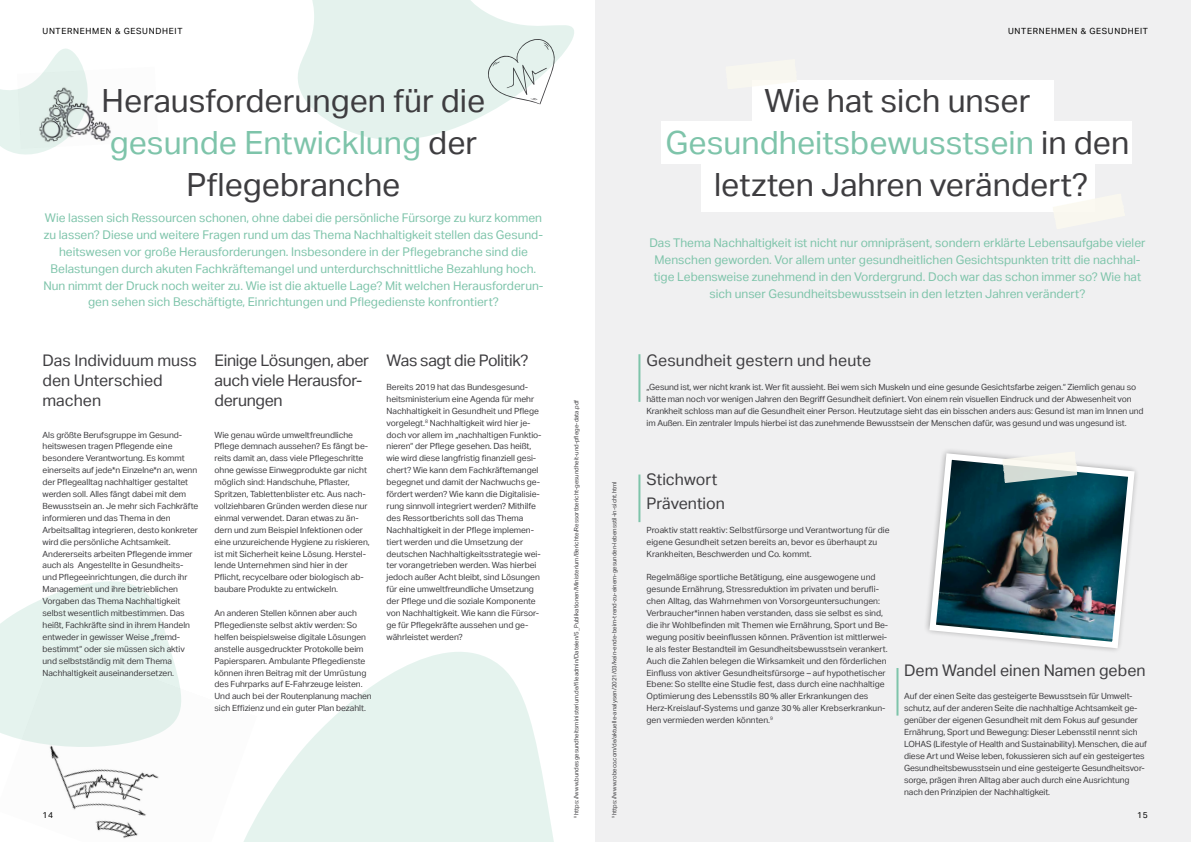
<style>
.page{position:relative;width:1191px;height:842px;background:#fff}
.page>*{position:absolute;margin:0;border:0;box-sizing:border-box;transform-origin:0 0}
.t1{font:32px/42px "Aktiv Grotesk";color:#3e3d40;text-align:center}
.t2{font:16px/20px "Aktiv Grotesk";color:#3e3d40}
.t3{font:16px/20px "Aktiv Grotesk";letter-spacing:-.02em;color:#3e3d40}
.t4{font:12px/16.8px "Aktiv Grotesk";color:#7ec4aa;text-align:center}
.t5{font:8.5px/11.9px "Aktiv Grotesk";letter-spacing:-.005em;color:#3e3d40}
.t6{font:8.5px "Aktiv Grotesk";letter-spacing:.08em;color:#000}
.t7{font:6px "Aktiv Grotesk";color:#3e3d40}
.s1{color:#7ec4aa}
</style>
<div class="page">
<div style="left:595px;top:0;width:596px;height:842px;background:#f0f0f1"></div>
<div style="left:752px;top:80px;width:302px;height:53px;background:#fff"></div>
<div style="left:660px;top:121px;width:471px;height:43px;background:#fff"></div>
<div style="left:701px;top:159px;width:393px;height:52px;background:#fff"></div>
<svg style="left:0;top:48px;width:83px;height:107px"></svg>
<svg style="left:257px;top:652px;width:297px;height:190px;fill:#e5f3ee"></svg>
<svg style="left:0;top:581px;width:168px;height:62px"></svg>
<img style="left:0;top:643px;width:257px;height:199px">
<img style="left:17px;top:67px;width:94px;height:82px">
<hr style="left:638px;top:354px;width:2px;height:48px;background:#7ec4aa">
<hr style="left:638px;top:474px;width:2px;height:48px;background:#7ec4aa">
<hr style="left:896px;top:668px;width:2px;height:48px;background:#7ec4aa">
<svg style="left:298px;top:0;width:276px;height:140px"></svg>
<svg style="left:752px;top:80px;width:45px;height:6px"></svg>
<svg style="left:1052px;top:193px;width:43px;height:19px"></svg>
<img style="left:926px;top:450px;width:211px;height:201px">
<svg style="left:1002px;top:451px;width:75px;height:32px"></svg>
<p class="t6" style="left:43px;top:26px;width:141px">UNTERNEHMEN &amp; GESUNDHEIT</p>
<p class="t6" style="left:1008px;top:26px;width:141px">UNTERNEHMEN &amp; GESUNDHEIT</p>
<h1 class="t1" style="left:102px;top:80px;width:385px">Herausforderungen für die <span class="s1">gesunde Entwicklung</span> der<br>Pflegebranche</h1>
<h1 class="t1" style="left:665px;top:79px;width:465px">Wie hat sich unser<br><span class="s1">Gesundheitsbewusstsein</span> in den letzten Jahren verändert?</h1>
<p class="t4" style="left:43px;top:210px;width:502px">Wie lassen sich Ressourcen schonen, ohne dabei die persönliche Fürsorge zu kurz kommen zu lassen? Diese und weitere Fragen rund um das Thema Nachhaltigkeit stellen das Gesund&shy;heitswesen vor große Herausforderungen. Insbesondere in der Pflegebranche sind die Belastungen durch akuten Fachkräftemangel und unterdurchschnittliche Bezahlung hoch.<br>Nun nimmt der Druck noch weiter zu. Wie ist die aktuelle Lage? Mit welchen Herausforderun&shy;gen sehen sich Beschäftigte, Einrichtungen und Pflegedienste konfrontiert?</p>
<p class="t4" style="left:649px;top:234px;width:497px">Das Thema Nachhaltigkeit ist nicht nur omnipräsent, sondern erklärte Lebensaufgabe vieler Menschen geworden. Vor allem unter gesundheitlichen Gesichtspunkten tritt die nachhal&shy;tige Lebensweise zunehmend in den Vordergrund. Doch war das schon immer so? Wie hat sich unser Gesundheitsbewusstsein in den letzten Jahren verändert?</p>
<h2 class="t2" style="left:646px;top:350px;width:226px">Gesundheit gestern und heute</h2>
<p class="t5" style="left:646px;top:381px;width:498px">„Gesund ist, wer nicht krank ist. Wer fit aussieht. Bei wem sich Muskeln und eine gesunde Gesichtsfarbe zeigen.“ Ziemlich genau so hätte man noch vor wenigen Jahren den Begriff Gesundheit definiert. Von einem rein visuellen Eindruck und der Abwesenheit von Krankheit schloss man auf die Gesundheit einer Person. Heutzutage sieht das ein bisschen anders aus: Gesund ist man im Innen und im Außen. Ein zentraler Impuls hierbei ist das zunehmende Bewusstsein der Menschen dafür, was gesund und was ungesund ist.</p>
<h2 class="t3" style="left:386px;top:350px;width:143px">Was sagt die Politik?</h2>
<p class="t5" style="left:386px;top:381px;width:156px">Bereits 2019 hat das Bundesgesund&shy;heitsministerium eine Agenda für mehr Nachhaltigkeit in Gesundheit und Pflege vorgelegt.<sup>8</sup> Nachhaltigkeit wird hier je&shy;doch vor allem im „nachhaltigen Funktio&shy;nieren“ der Pflege gesehen. Das heißt, wie wird diese langfristig finanziell gesi&shy;chert? Wie kann dem Fachkräftemangel begegnet und damit der Nachwuchs ge&shy;fördert werden? Wie kann die Digitalisie&shy;rung sinnvoll integriert werden? Mithilfe des Ressortberichts soll das Thema Nachhaltigkeit in der Pflege implemen&shy;tiert werden und die Umsetzung der deutschen Nachhaltigkeitsstrategie wei&shy;ter vorangetrieben werden. Was hierbei jedoch außer Acht bleibt, sind Lösungen für eine umweltfreundliche Umsetzung der Pflege und die soziale Komponente von Nachhaltigkeit. Wie kann die Fürsor&shy;ge für Pflegekräfte aussehen und ge&shy;währleistet werden?</p>
<h2 class="t2" style="left:43px;top:350px;width:156px">Das Individuum muss den Unterschied machen</h2>
<p class="t5" style="left:43px;top:428px;width:157px">Als größte Berufsgruppe im Gesund&shy;heitswesen tragen Pflegende eine besondere Verantwortung. Es kommt einerseits auf jede*n Einzelne*n an, wenn der Pflegealltag nachhaltiger gestaltet werden soll. Alles fängt dabei mit dem Bewusstsein an. Je mehr sich Fachkräfte informieren und das Thema in den Arbeitsalltag integrieren, desto konkreter wird die persönliche Achtsamkeit.<br>Andererseits arbeiten Pflegende immer auch als Angestellte in Gesundheits&shy;und Pflegeeinrichtungen, die durch ihr Management und ihre betrieblichen Vorgaben das Thema Nachhaltigkeit selbst wesentlich mitbestimmen. Das heißt, Fachkräfte sind in ihrem Handeln entweder in gewisser Weise „fremd&shy;bestimmt“ oder sie müssen sich aktiv und selbstständig mit dem Thema Nachhaltigkeit auseinandersetzen.</p>
<h2 class="t3" style="left:214px;top:350px;width:156px">Einige Lösungen, aber auch viele Herausfor&shy;derungen</h2>
<p class="t5" style="left:214px;top:428px;width:157px">Wie genau würde umweltfreundliche Pflege demnach aussehen? Es fängt be&shy;reits damit an, dass viele Pflegeschritte ohne gewisse Einwegprodukte gar nicht möglich sind: Handschuhe, Pflaster, Spritzen, Tablettenblister etc. Aus nach&shy;vollziehbaren Gründen werden diese nur einmal verwendet. Daran etwas zu än&shy;dern und zum Beispiel Infektionen oder eine unzureichende Hygiene zu riskieren, ist mit Sicherheit keine Lösung. Herstel&shy;lende Unternehmen sind hier in der Pflicht, recycelbare oder biologisch ab&shy;baubare Produkte zu entwickeln.</p>
<p class="t5" style="left:214px;top:607px;width:159px">An anderen Stellen können aber auch Pflegedienste selbst aktiv werden: So helfen beispielsweise digitale Lösungen anstelle ausgedruckter Protokolle beim Papiersparen. Ambulante Pflegedienste können ihren Beitrag mit der Umrüstung des Fuhrparks auf E-Fahrzeuge leisten.<br>Und auch bei der Routenplanung machen sich Effizienz und ein guter Plan bezahlt.</p>
<p class="t7" style="left:573px;top:818px;width:420px;rotate:-90deg"><sup>8</sup> https://www.bundesgesundheitsministerium.de/fileadmin/Dateien/5_Publikationen/Ministerium/Berichte/Ressortbericht-gesundheit-und-pflege-data.pdf</p>
<h2 class="t2" style="left:646px;top:467px;width:80px;line-height:23.8px">Stichwort<br>Prävention</h2>
<p class="t5" style="left:646px;top:524px;width:245px">Proaktiv statt reaktiv: Selbstfürsorge und Verantwortung für die eigene Gesundheit setzen bereits an, bevor es überhaupt zu<br>Krankheiten, Beschwerden und Co. kommt.</p>
<p class="t5" style="left:646px;top:571px;width:243px">Regelmäßige sportliche Betätigung, eine ausgewogene und gesunde Ernährung, Stressreduktion im privaten und berufli&shy;chen Alltag, das Wahrnehmen von Vorsorgeuntersuchungen:<br>Verbraucher*innen haben verstanden, dass sie selbst es sind, die ihr Wohlbefinden mit Themen wie Ernährung, Sport und Be&shy;wegung positiv beeinflussen können. Prävention ist mittlerwei&shy;le als fester Bestandteil im Gesundheitsbewusstsein verankert.<br>Auch die Zahlen belegen die Wirksamkeit und den förderlichen Einfluss von aktiver Gesundheitsfürsorge – auf hypothetischer Ebene: So stellte eine Studie fest, dass durch eine nachhaltige Optimierung des Lebensstils 80% aller Erkrankungen des Herz-Kreislauf-Systems und ganze 30% aller Krebserkrankun&shy;gen vermieden werden könnten.<sup>9</sup></p>
<p class="t7" style="left:611px;top:818px;width:338px;rotate:-90deg"><sup>9</sup> https://www.robeco.com/de/aktuelle-analysen/2021/03/kein-ende-beim-trend-zu-einem-gesunden-lebensstil-in-sicht.html</p>
<h2 class="t2" style="left:904px;top:660px;width:243px">Dem Wandel einen Namen geben</h2>
<p class="t5" style="left:904px;top:690px;width:244px">Auf der einen Seite das gesteigerte Bewusstsein für Umwelt&shy;schutz, auf der anderen Seite die nachhaltige Achtsamkeit ge&shy;genüber der eigenen Gesundheit mit dem Fokus auf gesunder Ernährung, Sport und Bewegung: Dieser Lebensstil nennt sich LOHAS (Lifestyle of Health and Sustainability). Menschen, die auf diese Art und Weise leben, fokussieren sich auf ein gesteigertes Gesundheitsbewusstsein und eine gesteigerte Gesundheitsvor&shy;sorge, prägen ihren Alltag aber auch durch eine Ausrichtung nach den Prinzipien der Nachhaltigkeit.</p>
<p class="t6" style="left:43px;top:810px;width:12px">14</p>
<p class="t6" style="left:1137px;top:810px;width:12px">15</p>
</div>
